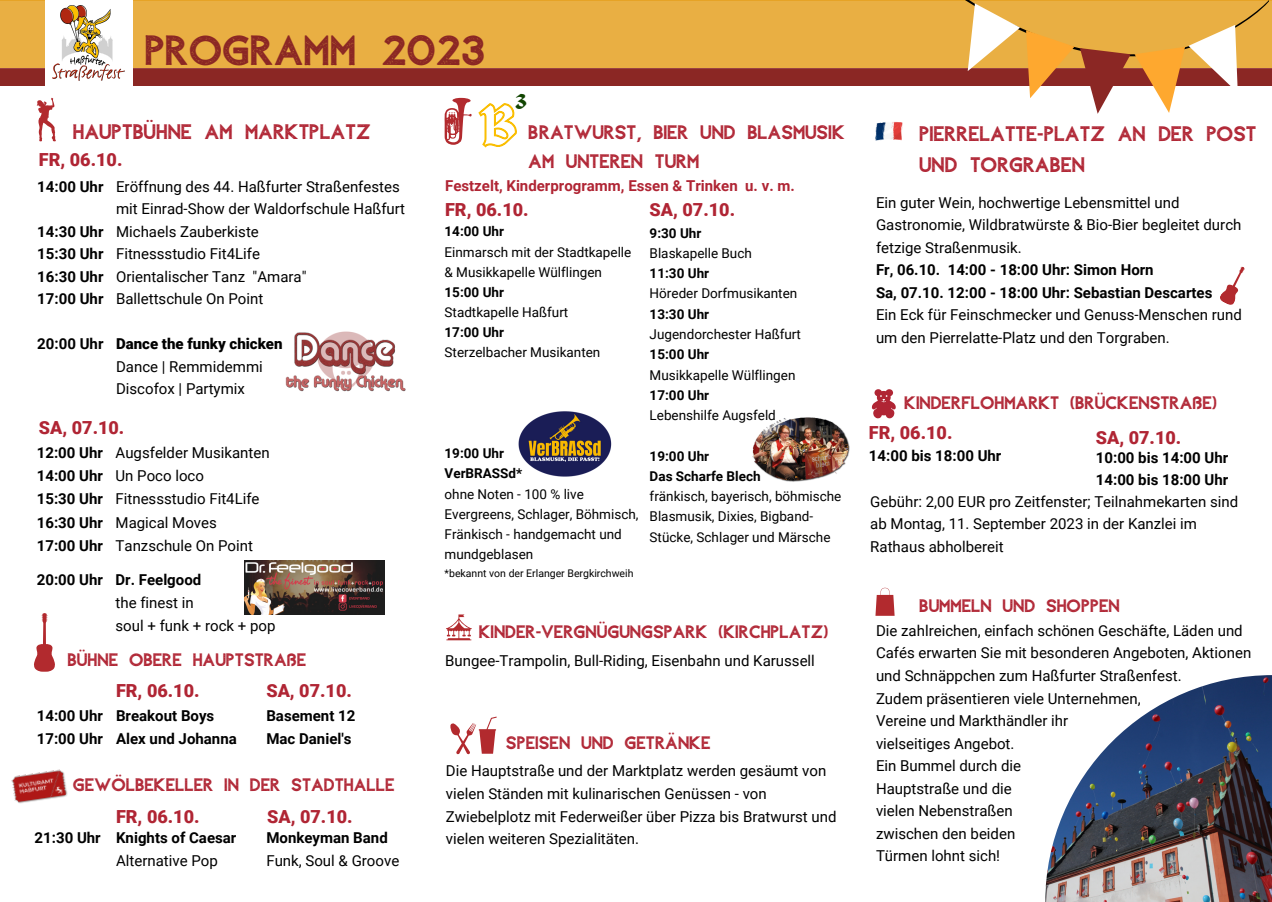
<style>
.page{position:relative;width:1272px;height:902px;background:#fff}
.page>*{position:absolute;margin:0;border:0;box-sizing:border-box;transform-origin:0 0}
.t1{font:42.15px "Aleppo";color:#8b2724}
.t2{font:21px "Aleppo";color:#b02534}
.t3{font:20.55px "ED Celandine";color:#140}
.t4{font:19.5px/29.2px "Aleppo";color:#b02534}
.t5{font:18px "Aleppo";color:#b02534}
.t6{font:900 18px "Roboto";color:#b02534}
.t7{font:15px/22.5px "Roboto";color:#000}
.t8{font:700 15px "Roboto";color:#000}
.t9{font:700 15px "Roboto";color:#b02534}
.t10{font:900 15px "Roboto";color:#000}
.t11{font:13.5px/20.2px "Roboto";color:#000}
.t12{font:700 13.5px "Roboto";color:#000}
.t13{font:10.5px "Roboto";color:#000}
</style>
<div class="page">
<div style="left:0;top:66px;width:1271px;height:20px;background:#8b2724"></div>
<img style="left:1045px;top:675px;width:226px;height:226px">
<div style="left:0;top:1px;width:1271px;height:67px;background:#e9af43"></div>
<svg style="left:945px;top:0;width:324px;height:114px"></svg>
<svg style="left:875px;top:121px;width:27px;height:19px"></svg>
<svg style="left:34px;top:613px;width:21px;height:58px"></svg>
<svg style="left:37px;top:98px;width:19px;height:44px"></svg>
<img style="left:11px;top:769px;width:57px;height:35px">
<svg style="left:444px;top:98px;width:27px;height:47px"></svg>
<svg style="left:871px;top:389px;width:25px;height:29px"></svg>
<svg style="left:446px;top:614px;width:26px;height:26px"></svg>
<svg style="left:875px;top:587px;width:19px;height:28px"></svg>
<svg style="left:450px;top:716px;width:46px;height:38px"></svg>
<img style="left:752px;top:417px;width:98px;height:65px">
<img style="left:285px;top:331px;width:121px;height:61px">
<img style="left:518px;top:411px;width:94px;height:65px">
<svg style="left:478px;top:103px;width:39px;height:45px"></svg>
<img style="left:245px;top:560px;width:139px;height:54px">
<div style="left:45px;top:0;width:88px;height:87px;background:#fff"></div>
<img style="left:53px;top:5px;width:71px;height:76px">
<svg style="left:1220px;top:266px;width:25px;height:39px"></svg>
<p class="t1" style="left:145px;top:23px;width:342px">PROGRAMM 2023</p>
<p class="t2" style="left:73px;top:118px;width:299px">HAUPTBÜHNE AM MARKTPLATZ</p>
<p class="t6" style="left:39px;top:149px;width:85px">FR, 06.10.</p>
<p class="t3" style="left:515px;top:91px;width:13px">3</p>
<p class="t4" style="left:528px;top:116px;width:318px">BRATWURST, BIER UND BLASMUSIK<br>AM UNTEREN TURM</p>
<p class="t2" style="left:919px;top:120px;width:338px">PIERRELATTE-PLATZ AN DER POST</p>
<p class="t2" style="left:919px;top:151px;width:167px">UND TORGRABEN</p>
<p class="t9" style="left:445px;top:177px;width:351px">Festzelt, Kinderprogramm, Essen &amp; Trinken u. v. m.</p>
<p class="t7" style="left:116px;top:175px;width:285px">Eröffnung des 44. Haßfurter Straßenfestes</p>
<p class="t7" style="left:116px;top:198px;width:290px">mit Einrad-Show der Waldorfschule Haßfurt</p>
<p class="t7" style="left:116px;top:220px;width:144px">Michaels Zauberkiste</p>
<p class="t7" style="left:116px;top:243px;width:145px">Fitnessstudio Fit4Life</p>
<p class="t7" style="left:116px;top:265px;width:192px">Orientalischer Tanz "Amara"</p>
<p class="t7" style="left:116px;top:288px;width:149px">Ballettschule On Point</p>
<p class="t10" style="left:116px;top:335px;width:168px">Dance the funky chicken</p>
<p class="t7" style="left:116px;top:355px;width:148px">Dance | Remmidemmi</p>
<p class="t7" style="left:116px;top:378px;width:130px">Discofox | Partymix</p>
<p class="t8" style="left:37px;top:178px;width:68px">14:00 Uhr</p>
<p class="t8" style="left:37px;top:223px;width:68px">14:30 Uhr</p>
<p class="t8" style="left:37px;top:245px;width:68px">15:30 Uhr</p>
<p class="t8" style="left:37px;top:268px;width:68px">16:30 Uhr</p>
<p class="t8" style="left:37px;top:290px;width:68px">17:00 Uhr</p>
<p class="t8" style="left:37px;top:335px;width:68px">20:00 Uhr</p>
<p class="t7" style="left:875px;top:191px;width:367px">Ein guter Wein, hochwertige Lebensmittel und<br>Gastronomie, Wildbratwürste &amp; Bio-Bier begleitet durch fetzige Straßenmusik.</p>
<p class="t8" style="left:875px;top:261px;width:279px">Fr, 06.10. 14:00 - 18:00 Uhr: Simon Horn</p>
<p class="t8" style="left:875px;top:284px;width:338px">Sa, 07.10. 12:00 - 18:00 Uhr: Sebastian Descartes</p>
<p class="t7" style="left:875px;top:304px;width:367px">Ein Eck für Feinschmecker und Genuss-Menschen rund um den Pierrelatte-Platz und den Torgraben.</p>
<p class="t6" style="left:445px;top:199px;width:85px">FR, 06.10.</p>
<p class="t6" style="left:649px;top:199px;width:87px">SA, 07.10.</p>
<p class="t12" style="left:444px;top:224px;width:61px">14:00 Uhr</p>
<p class="t11" style="left:444px;top:242px;width:188px">Einmarsch mit der Stadtkapelle</p>
<p class="t11" style="left:444px;top:262px;width:159px">&amp; Musikkapelle Wülflingen</p>
<p class="t12" style="left:444px;top:284px;width:61px">15:00 Uhr</p>
<p class="t11" style="left:444px;top:302px;width:125px">Stadtkapelle Haßfurt</p>
<p class="t12" style="left:444px;top:324px;width:61px">17:00 Uhr</p>
<p class="t11" style="left:444px;top:342px;width:157px">Sterzelbacher Musikanten</p>
<p class="t12" style="left:649px;top:225px;width:53px">9:30 Uhr</p>
<p class="t11" style="left:649px;top:243px;width:104px">Blaskapelle Buch</p>
<p class="t12" style="left:649px;top:265px;width:61px">11:30 Uhr</p>
<p class="t11" style="left:649px;top:283px;width:149px">Höreder Dorfmusikanten</p>
<p class="t12" style="left:649px;top:306px;width:61px">13:30 Uhr</p>
<p class="t11" style="left:649px;top:324px;width:153px">Jugendorchester Haßfurt</p>
<p class="t12" style="left:649px;top:346px;width:61px">15:00 Uhr</p>
<p class="t11" style="left:649px;top:364px;width:147px">Musikkapelle Wülflingen</p>
<p class="t12" style="left:649px;top:387px;width:61px">17:00 Uhr</p>
<p class="t11" style="left:649px;top:405px;width:128px">Lebenshilfe Augsfeld</p>
<p class="t12" style="left:649px;top:448px;width:61px">19:00 Uhr</p>
<p class="t12" style="left:649px;top:468px;width:112px">Das Scharfe Blech</p>
<p class="t11" style="left:649px;top:486px;width:193px">fränkisch, bayerisch, böhmische<br>Blasmusik, Dixies, Bigband-<br>Stücke, Schlager und Märsche</p>
<p class="t5" style="left:904px;top:391px;width:314px">KINDERFLOHMARKT (BRÜCKENSTRAßE)</p>
<p class="t6" style="left:39px;top:417px;width:87px">SA, 07.10.</p>
<p class="t6" style="left:868px;top:422px;width:85px">FR, 06.10.</p>
<p class="t6" style="left:1095px;top:427px;width:87px">SA, 07.10.</p>
<p class="t7" style="left:116px;top:441px;width:156px">Augsfelder Musikanten</p>
<p class="t7" style="left:116px;top:464px;width:90px">Un Poco loco</p>
<p class="t7" style="left:116px;top:488px;width:145px">Fitnessstudio Fit4Life</p>
<p class="t7" style="left:116px;top:511px;width:103px">Magical Moves</p>
<p class="t7" style="left:116px;top:534px;width:139px">Tanzschule On Point</p>
<p class="t8" style="left:116px;top:571px;width:87px">Dr. Feelgood</p>
<p class="t7" style="left:116px;top:591px;width:80px">the finest in</p>
<p class="t7" style="left:116px;top:614px;width:161px">soul + funk + rock + pop</p>
<p class="t8" style="left:37px;top:444px;width:68px">12:00 Uhr</p>
<p class="t8" style="left:37px;top:467px;width:68px">14:00 Uhr</p>
<p class="t8" style="left:37px;top:490px;width:68px">15:30 Uhr</p>
<p class="t8" style="left:37px;top:513px;width:68px">16:30 Uhr</p>
<p class="t8" style="left:37px;top:536px;width:68px">17:00 Uhr</p>
<p class="t8" style="left:37px;top:571px;width:68px">20:00 Uhr</p>
<p class="t12" style="left:444px;top:445px;width:61px">19:00 Uhr</p>
<p class="t12" style="left:444px;top:465px;width:79px">VerBRASSd*</p>
<p class="t11" style="left:444px;top:483px;width:141px">ohne Noten - 100 % live</p>
<p class="t11" style="left:444px;top:504px;width:195px">Evergreens, Schlager, Böhmisch,<br>Fränkisch - handgemacht und mundgeblasen</p>
<p class="t13" style="left:444px;top:566px;width:190px">*bekannt von der Erlanger Bergkirchweih</p>
<p class="t8" style="left:868px;top:446px;width:134px">14:00 bis 18:00 Uhr</p>
<p class="t8" style="left:1095px;top:448px;width:134px">10:00 bis 14:00 Uhr</p>
<p class="t8" style="left:1095px;top:471px;width:134px">14:00 bis 18:00 Uhr</p>
<p class="t7" style="left:870px;top:490px;width:369px">Gebühr: 2,00 EUR pro Zeitfenster; Teilnahmekarten sind ab Montag, 11. September 2023 in der Kanzlei im<br>Rathaus abholbereit</p>
<p class="t5" style="left:919px;top:593px;width:202px">BUMMELN UND SHOPPEN</p>
<p class="t5" style="left:478px;top:620px;width:351px">KINDER-VERGNÜGUNGSPARK (KIRCHPLATZ)</p>
<p class="t7" style="left:875px;top:619px;width:377px">Die zahlreichen, einfach schönen Geschäfte, Läden und<br>Cafés erwarten Sie mit besonderen Angeboten, Aktionen und Schnäppchen zum Haßfurter Straßenfest.</p>
<p class="t7" style="left:875px;top:686px;width:266px">Zudem präsentieren viele Unternehmen,</p>
<p class="t7" style="left:875px;top:709px;width:194px">Vereine und Markthändler ihr</p>
<p class="t7" style="left:875px;top:731px;width:140px">vielseitiges Angebot.</p>
<p class="t7" style="left:875px;top:754px;width:147px">Ein Bummel durch die</p>
<p class="t7" style="left:875px;top:777px;width:137px">Hauptstraße und die</p>
<p class="t7" style="left:875px;top:799px;width:138px">vielen Nebenstraßen</p>
<p class="t7" style="left:875px;top:822px;width:141px">zwischen den beiden</p>
<p class="t7" style="left:875px;top:844px;width:126px">Türmen lohnt sich!</p>
<p class="t5" style="left:67px;top:647px;width:240px">BÜHNE OBERE HAUPTSTRAßE</p>
<p class="t7" style="left:445px;top:649px;width:371px">Bungee-Trampolin, Bull-Riding, Eisenbahn und Karussell</p>
<p class="t6" style="left:116px;top:679px;width:85px">FR, 06.10.</p>
<p class="t6" style="left:266px;top:679px;width:87px">SA, 07.10.</p>
<p class="t8" style="left:37px;top:707px;width:68px">14:00 Uhr</p>
<p class="t8" style="left:37px;top:729px;width:68px">17:00 Uhr</p>
<p class="t8" style="left:116px;top:707px;width:100px">Breakout Boys</p>
<p class="t8" style="left:116px;top:729px;width:122px">Alex und Johanna</p>
<p class="t8" style="left:266px;top:707px;width:90px">Basement 12</p>
<p class="t8" style="left:266px;top:729px;width:87px">Mac Daniel's</p>
<p class="t5" style="left:506px;top:731px;width:206px">SPEISEN UND GETRÄNKE</p>
<p class="t7" style="left:446px;top:759px;width:392px">Die Hauptstraße und der Marktplatz werden gesäumt von vielen Ständen mit kulinarischen Genüssen - von Zwiebelplotz mit Federweißer über Pizza bis Bratwurst und vielen weiteren Spezialitäten.</p>
<p class="t5" style="left:73px;top:772px;width:323px">GEWÖLBEKELLER IN DER STADTHALLE</p>
<p class="t6" style="left:116px;top:805px;width:85px">FR, 06.10.</p>
<p class="t6" style="left:267px;top:805px;width:87px">SA, 07.10.</p>
<p class="t8" style="left:116px;top:829px;width:122px">Knights of Caesar</p>
<p class="t7" style="left:116px;top:849px;width:103px">Alternative Pop</p>
<p class="t8" style="left:35px;top:829px;width:68px">21:30 Uhr</p>
<p class="t8" style="left:266px;top:829px;width:123px">Monkeyman Band</p>
<p class="t7" style="left:266px;top:849px;width:134px">Funk, Soul &amp; Groove</p>
</div>
